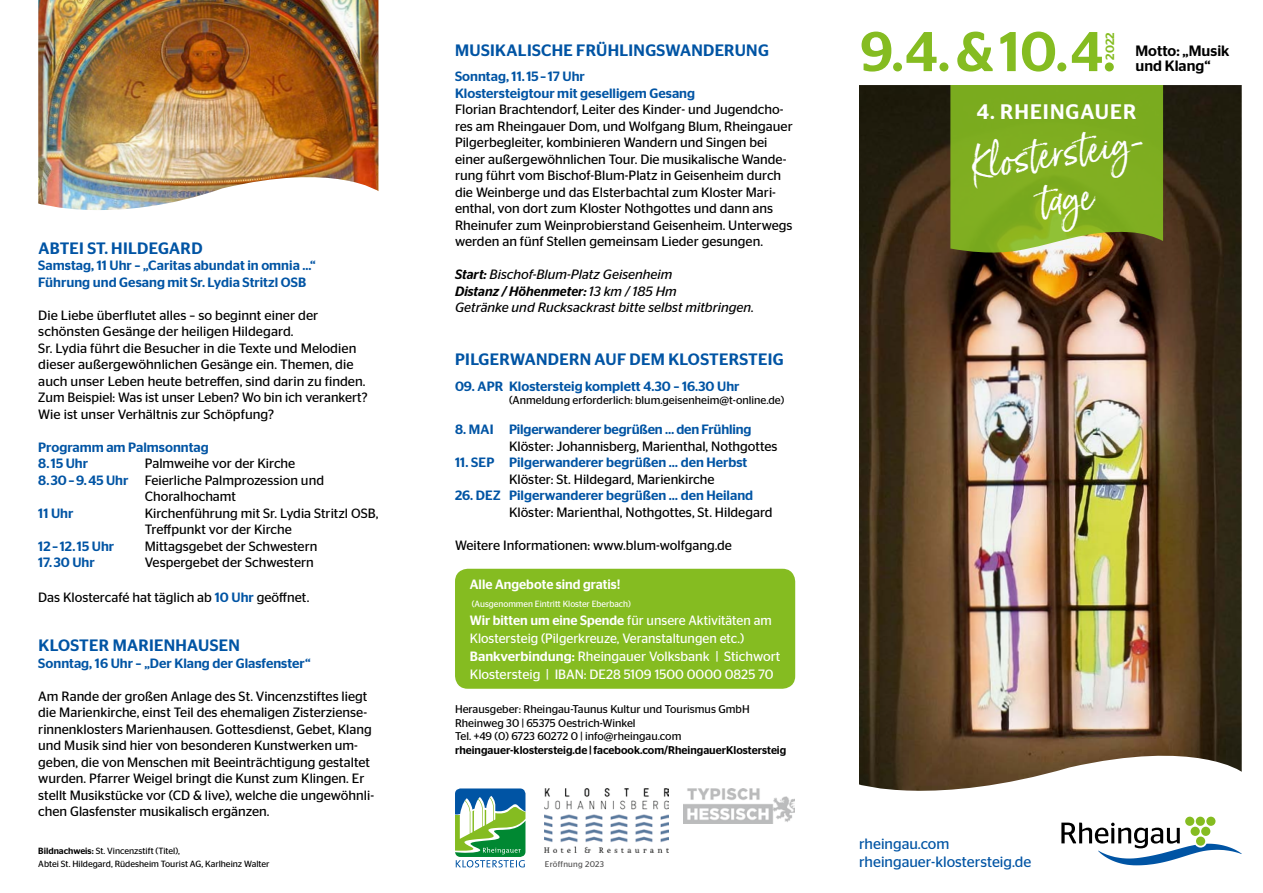
<style>
.page{position:relative;width:1263px;height:893px;background:#fff}
.page>*{position:absolute;margin:0;border:0;box-sizing:border-box;transform-origin:0 0}
.t1{font:500 55.8px "Stag Sans";color:#85bc21}
.t2{font:39px/46.8px "Born Ready";color:#fff;text-align:center}
.t3{font:500 21px "Stag Sans";letter-spacing:.05em;color:#fff}
.t4{font:500 16.5px "Stag Sans";letter-spacing:.02em;color:#0054a4}
.t5{font:15px/18px "Stag Sans";color:#0054a4}
.t6{font:500 15px/15px "Stag Sans";color:#000}
.t7{font:13.5px/16.5px "Stag Sans";color:#000}
.t8{font:500 13.5px/16.5px "Stag Sans";color:#0054a4}
.t9{font:13.5px/18px "Stag Sans";color:#fff}
.t10{font:italic 13.5px/16.5px "Stag Sans";color:#000}
.t11{font:500 13.5px "Stag Sans";color:#fff}
.t12{font:500 12px "Stag Sans";color:#85bc21}
.t13{font:11.25px/13.5px "Stag Sans";color:#000}
.t14{font:500 11.25px "Stag Sans";color:#000}
.t15{font:9px/13.5px "Stag Sans";color:#000}
.t16{font:9px "Stag Sans";color:#fff}
.t17{font:8.25px "Stag Sans";letter-spacing:.03em;color:#515050}
.s1{font-weight:500;color:#0054a4}
.s2{font-weight:500}
</style>
<div class="page">
<img style="left:859px;top:85px;width:383px;height:706px">
<img style="left:38px;top:0;width:340px;height:210px">
<div style="left:455px;top:569px;width:340px;height:120px;background:#85bc21;border-radius:13px"></div>
<img style="left:684px;top:789px;width:110px;height:35px">
<svg style="left:455px;top:788px;width:70px;height:79px"></svg>
<img style="left:545px;top:789px;width:124px;height:64px">
<svg style="left:950px;top:85px;width:213px;height:167px;background:#80ab24"></svg>
<svg style="left:1061px;top:823px;width:181px;height:42px"></svg>
<div style="left:1190px;top:827px;width:10px;height:9px;background:#85bc21;border-radius:50%"></div>
<div style="left:1201px;top:827px;width:9px;height:9px;background:#85bc21;border-radius:50%"></div>
<div style="left:1196px;top:817px;width:9px;height:9px;background:#85bc21;border-radius:50%"></div>
<div style="left:1185px;top:817px;width:9px;height:9px;background:#85bc21;border-radius:50%"></div>
<div style="left:1206px;top:817px;width:9px;height:9px;background:#85bc21;border-radius:50%"></div>
<p class="t4" style="left:38px;top:236px;width:166px">ABTEI ST. HILDEGARD</p>
<p class="t8" style="left:38px;top:256px;width:279px">Samstag, 11 Uhr – „Caritas abundat in omnia ...“<br>Führung und Gesang mit Sr. Lydia Stritzl OSB</p>
<p class="t7" style="left:38px;top:306px;width:331px">Die Liebe überflutet alles – so beginnt einer der schönsten Gesänge der heiligen Hildegard.<br>Sr. Lydia führt die Besucher in die Texte und Melodien dieser außergewöhnlichen Gesänge ein. Themen, die auch unser Leben heute betreffen, sind darin zu finden.<br>Zum Beispiel: Was ist unser Leben? Wo bin ich verankert?<br>Wie ist unser Verhältnis zur Schöpfung?</p>
<p class="t8" style="left:38px;top:438px;width:172px">Programm am Palmsonntag</p>
<p class="t8" style="left:38px;top:454px;width:51px">8. 15 Uhr</p>
<p class="t7" style="left:145px;top:454px;width:152px">Palmweihe vor der Kirche</p>
<p class="t7" style="left:145px;top:471px;width:181px;text-indent:-107px"><span class="s1">8. 30 – 9. 45 Uhr</span> Feierliche Palmprozession und<br>Choralhochamt</p>
<p class="t8" style="left:38px;top:504px;width:37px">11 Uhr</p>
<p class="t7" style="left:145px;top:504px;width:235px">Kirchenführung mit Sr. Lydia Stritzl OSB,<br>Treffpunkt vor der Kirche</p>
<p class="t8" style="left:38px;top:537px;width:77px">12 – 12. 15 Uhr</p>
<p class="t7" style="left:145px;top:537px;width:174px">Mittagsgebet der Schwestern</p>
<p class="t8" style="left:38px;top:553px;width:58px">17. 30 Uhr</p>
<p class="t7" style="left:145px;top:553px;width:170px">Vespergebet der Schwestern</p>
<p class="t7" style="left:38px;top:588px;width:273px">Das Klostercafé hat täglich ab <span class="s1">10 Uhr</span> geöffnet.</p>
<p class="t4" style="left:38px;top:634px;width:203px">KLOSTER MARIENHAUSEN</p>
<p class="t8" style="left:38px;top:654px;width:274px">Sonntag, 16 Uhr – „Der Klang der Glasfenster“</p>
<p class="t7" style="left:38px;top:687px;width:337px">Am Rande der großen Anlage des St. Vincenzstiftes liegt die Marienkirche, einst Teil des ehemaligen Zisterziense&shy;rinnenklosters Marienhausen. Gottesdienst, Gebet, Klang und Musik sind hier von besonderen Kunstwerken um&shy;geben, die von Menschen mit Beeinträchtigung gestaltet wurden. Pfarrer Weigel bringt die Kunst zum Klingen. Er stellt Musikstücke vor (CD &amp; live), welche die ungewöhnli&shy;chen Glasfenster musikalisch ergänzen.</p>
<p class="t15" style="left:38px;top:843px;width:233px"><span class="s2">Bildnachweis:</span> St. Vincenzstift (Titel),<br>Abtei St. Hildegard, Rüdesheim Tourist AG, Karlheinz Walter</p>
<p class="t4" style="left:455px;top:38px;width:315px">MUSIKALISCHE FRÜHLINGSWANDERUNG</p>
<p class="t8" style="left:455px;top:67px;width:242px">Sonntag, 11. 15 – 17 Uhr<br>Klostersteigtour mit geselligem Gesang</p>
<p class="t7" style="left:455px;top:100px;width:339px">Florian Brachtendorf, Leiter des Kinder- und Jugendcho&shy;res am Rheingauer Dom, und Wolfgang Blum, Rheingauer Pilgerbegleiter, kombinieren Wandern und Singen bei einer außergewöhnlichen Tour. Die musikalische Wande&shy;rung führt vom Bischof-Blum-Platz in Geisenheim durch die Weinberge und das Elsterbachtal zum Kloster Mari&shy;enthal, von dort zum Kloster Nothgottes und dann ans Rheinufer zum Weinprobierstand Geisenheim. Unterwegs werden an fünf Stellen gemeinsam Lieder gesungen.</p>
<p class="t10" style="left:455px;top:265px;width:300px"><span class="s2">Start:</span> Bischof-Blum-Platz Geisenheim<br><span class="s2">Distanz / Höhenmeter:</span> 13 km / 185 Hm<br>Getränke und Rucksackrast bitte selbst mitbringen.</p>
<p class="t4" style="left:455px;top:347px;width:330px">PILGERWANDERN AUF DEM KLOSTERSTEIG</p>
<p class="t8" style="left:455px;top:377px;width:286px">09. APR Klostersteig komplett 4.30 – 16.30 Uhr</p>
<p class="t13" style="left:509px;top:392px;width:277px">(Anmeldung erforderlich: blum.geisenheim@t-online.de)</p>
<p class="t8" style="left:455px;top:420px;width:298px">8. MAI Pilgerwanderer begrüßen … den Frühling</p>
<p class="t7" style="left:509px;top:437px;width:270px">Klöster: Johannisberg, Marienthal, Nothgottes</p>
<p class="t8" style="left:455px;top:453px;width:294px">11. SEP Pilgerwanderer begrüßen … den Herbst</p>
<p class="t7" style="left:509px;top:470px;width:207px">Klöster: St. Hildegard, Marienkirche</p>
<p class="t8" style="left:455px;top:486px;width:300px">26. DEZ Pilgerwanderer begrüßen … den Heiland</p>
<p class="t7" style="left:509px;top:502px;width:265px">Klöster: Marienthal, Nothgottes, St. Hildegard</p>
<p class="t7" style="left:455px;top:535px;width:279px">Weitere Informationen: www.blum-wolfgang.de</p>
<p class="t11" style="left:470px;top:574px;width:152px">Alle Angebote sind gratis!</p>
<p class="t16" style="left:472px;top:597px;width:161px">(Ausgenommen Eintritt Kloster Eberbach)</p>
<p class="t9" style="left:470px;top:610px;width:312px"><span class="s2">Wir bitten um eine Spende</span> für unsere Aktivitäten am Klostersteig (Pilgerkreuze, Veranstaltungen etc.)<br><span class="s2">Bankverbindung:</span> Rheingauer Volksbank | Stichwort Klostersteig | IBAN: DE28 5109 1500 0000 0825 70</p>
<p class="t13" style="left:455px;top:701px;width:296px">Herausgeber: Rheingau-Taunus Kultur und Tourismus GmbH<br>Rheinweg 30 | 65375 Oestrich-Winkel<br>Tel. +49 (0) 6723 60272 0 | info@rheingau.com</p>
<p class="t14" style="left:455px;top:741px;width:333px">rheingauer-klostersteig.de | facebook.com/RheingauerKlostersteig</p>
<p class="t17" style="left:545px;top:859px;width:60px">Eröffnung 2023</p>
<h1 class="t1" style="left:860px;top:11px;width:257px">9.4. &amp; 10.4.</h1>
<p class="t12" style="left:1101px;top:60px;width:29px;rotate:-90deg">2022</p>
<p class="t6" style="left:1135px;top:42px;width:96px">Motto: „Musik und Klang“</p>
<h3 class="t3" style="left:977px;top:97px;width:161px">4. RHEINGAUER</h3>
<h2 class="t2" style="left:970px;top:140px;width:178px;rotate:-8deg">Klostersteig&shy;tage</h2>
<p class="t5" style="left:859px;top:834px;width:174px">rheingau.com rheingauer-klostersteig.de</p>
</div>
